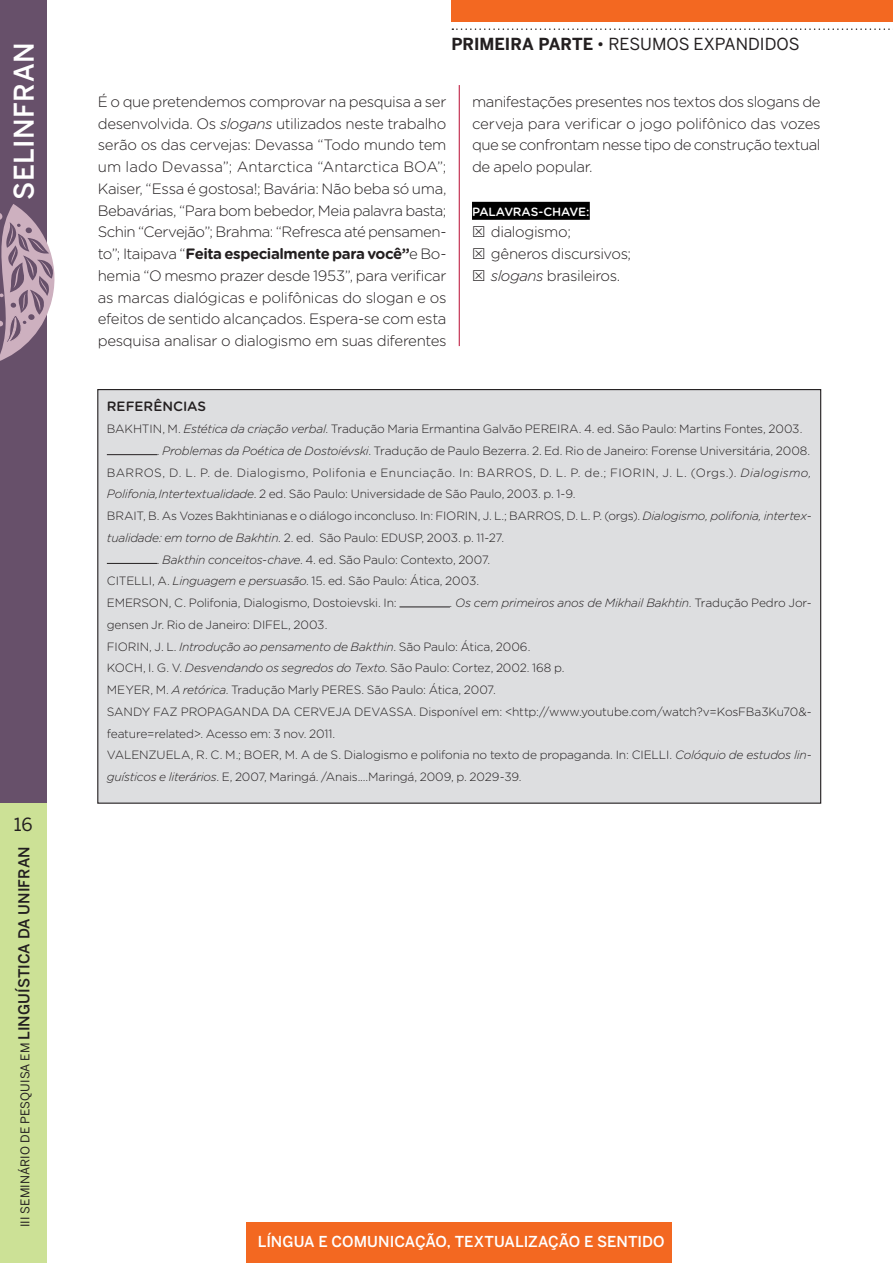
<style>
.page{position:relative;width:893px;height:1263px;background:#fff}
.page>*{position:absolute;margin:0;border:0;box-sizing:border-box;transform-origin:0 0}
.t1{font:500 27px "Benton Sans";letter-spacing:.02em;color:#fff}
.t2{font:18px "Benton Sans";color:#231f20}
.t3{font:16.5px "Benton Sans";color:#231f20}
.t4{font:300 15px/21.8px "Gotham Rounded";letter-spacing:-.03em;color:#231f20;text-align:justify}
.t5{font:500 15px "Benton Sans";color:#fff}
.t6{font:500 13.5px "Gotham Rounded";color:#231f20}
.t7{font:300 12px/21.8px "Gotham Rounded";letter-spacing:-.015em;color:#231f20}
.t8{font:300 12px "Gotham Rounded";letter-spacing:.03em;color:#231f20}
.t9{font:italic 300 12px "Gotham Rounded";letter-spacing:-.02em;color:#231f20}
.t10{font:12px "Benton Sans";letter-spacing:.01em;color:#231f20}
.t11{font:500 12px "Gotham Rounded";color:#fff}
.s1{font-weight:500;font-size:15px}
.s2{font-weight:700}
.s3{font-style:italic}
.s4{font-style:normal}
</style>
<div class="page">
<div style="left:0;top:0;width:47px;height:804px;background:#67506a"></div>
<div style="left:0;top:804px;width:47px;height:459px;background:#cce196"></div>
<div style="left:452px;top:0;width:441px;height:21px;background:#f36821"></div>
<svg style="left:452px;top:28px;width:438px;height:2px"></svg>
<svg style="left:0;top:204px;width:55px;height:157px"></svg>
<div style="left:247px;top:1222px;width:425px;height:41px;background:#f36821"></div>
<hr style="left:459px;top:85px;width:1px;height:261px;background:#ba0b31">
<div style="left:472px;top:202px;width:118px;height:18px;background:#000"></div>
<div style="left:98px;top:390px;width:723px;height:413px;background:#dddee0"></div>
<hr style="left:107px;top:454px;width:50px;height:1px;background:#231f20">
<hr style="left:107px;top:563px;width:50px;height:1px;background:#231f20">
<hr style="left:399px;top:607px;width:51px;height:1px;background:#231f20">
<h1 class="t1" style="left:8px;top:200px;width:159px;rotate:-90deg">SELINFRAN</h1>
<h2 class="t2" style="left:14px;top:813px;width:20px">16</h2>
<p class="t10" style="left:18px;top:1227px;width:382px;rotate:-90deg">III SEMINÁRIO DE PESQUISA EM <span class="s1">LINGUÍSTICA DA UNIFRAN</span></p>
<h3 class="t3" style="left:452px;top:34px;width:349px"><span class="s2">PRIMEIRA PARTE</span> • RESUMOS EXPANDIDOS</h3>
<p class="t4" style="left:98px;top:90px;width:350px">É o que pretendemos comprovar na pesquisa a ser desenvolvida. Os <span class="s3">slogans</span> utilizados neste trabalho serão os das cervejas: Devassa “Todo mundo tem um lado Devassa”; Antarctica “Antarctica BOA”; Kaiser, “Essa é gostosa!; Bavária: Não beba só uma, Bebavárias, “Para bom bebedor, Meia palavra basta; Schin “Cervejão”; Brahma: “Refresca até pensamen&shy;to”; Itaipava “<span class="s2">Feita especialmente para você”</span>e Bo&shy;hemia “O mesmo prazer desde 1953”, para verificar as marcas dialógicas e polifônicas do slogan e os efeitos de sentido alcançados. Espera-se com esta pesquisa analisar o dialogismo em suas diferentes</p>
<p class="t4" style="left:472px;top:90px;width:350px">manifestações presentes nos textos dos slogans de cerveja para verificar o jogo polifônico das vozes que se confrontam nesse tipo de construção textual de apelo popular.</p>
<p class="t11" style="left:472px;top:203px;width:17px">PALAVRAS</p>
<p class="t11" style="left:538px;top:203px;width:15px">-CHAVE</p>
<p class="t11" style="left:586px;top:203px;width:5px">:</p>
<p class="t4" style="left:491px;top:220px;width:142px;text-align:left">dialogismo; gêneros discursivos; <span class="s3">slogans</span> brasileiros.</p>
<p class="t6" style="left:107px;top:397px;width:101px">REFERÊNCIAS</p>
<p class="t7" style="left:107px;top:417px;width:697px">BAKHTIN, M. <span class="s3">Estética da criação verbal</span>. Tradução Maria Ermantina Galvão PEREIRA. 4. ed. São Paulo: Martins Fontes, 2003.</p>
<p class="t7" style="left:157px;top:439px;width:655px">. <span class="s3">Problemas da Poética de Dostoiévski</span>. Tradução de Paulo Bezerra. 2. Ed. Rio de Janeiro: Forense Universitária, 2008.</p>
<p class="t8" style="left:107px;top:464px;width:706px">BARROS, D. L. P. de. Dialogismo, Polifonia e Enunciação. In: BARROS, D. L. P. de.; FIORIN, J. L. (Orgs.). <span class="s3">Dialogismo,</span></p>
<p class="t7" style="left:107px;top:483px;width:470px"><span class="s3">Polifonia,Intertextualidade</span>. 2 ed. São Paulo: Universidade de São Paulo, 2003. p. 1-9.</p>
<p class="t7" style="left:107px;top:504px;width:706px">BRAIT, B. As Vozes Bakhtinianas e o diálogo inconcluso. In: FIORIN, J. L.; BARROS, D. L. P. (orgs). <span class="s3">Dialogismo, polifonia, intertex-</span></p>
<p class="t7" style="left:107px;top:526px;width:399px"><span class="s3">tualidade: em torno de Bakhtin.</span> 2. ed. São Paulo: EDUSP, 2003. p. 11-27.</p>
<p class="t7" style="left:157px;top:548px;width:335px">. <span class="s3">Bakthin conceitos-chave</span>. 4. ed. São Paulo: Contexto, 2007.</p>
<p class="t7" style="left:107px;top:570px;width:374px">CITELLI, A. <span class="s3">Linguagem e persuasão</span>. 15. ed. São Paulo: Ática, 2003.</p>
<p class="t7" style="left:107px;top:591px;width:291px">EMERSON, C. Polifonia, Dialogismo, Dostoievski. In:</p>
<p class="t9" style="left:450px;top:595px;width:363px"><span class="s4">.</span> Os cem primeiros anos de Mikhail Bakhtin<span class="s4">. Tradução Pedro Jor-</span></p>
<p class="t7" style="left:107px;top:613px;width:706px">gensen Jr. Rio de Janeiro: DIFEL, 2003.<br>FIORIN, J. L. <span class="s3">Introdução ao pensamento de Bakthin</span>. São Paulo: Ática, 2006.<br>KOCH, I. G. V. <span class="s3">Desvendando os segredos do Texto</span>. São Paulo: Cortez, 2002. 168 p.<br>MEYER, M. <span class="s3">A retórica</span>. Tradução Marly PERES. São Paulo: Ática, 2007.<br>SANDY FAZ PROPAGANDA DA CERVEJA DEVASSA. Disponível em: &lt;http://www.youtube.com/watch?v=KosFBa3Ku70&amp;- feature=related&gt;. Acesso em: 3 nov. 2011.<br>VALENZUELA, R. C. M.; BOER, M. A de S. Dialogismo e polifonia no texto de propaganda. In: CIELLI. <span class="s3">Colóquio de estudos lin&shy;guísticos e literários</span>. E, 2007, Maringá. /Anais....Maringá, 2009, p. 2029-39.</p>
<p class="t5" style="left:258px;top:1233px;width:408px">LÍNGUA E COMUNICAÇÃO, TEXTUALIZAÇÃO E SENTIDO</p>
</div>
